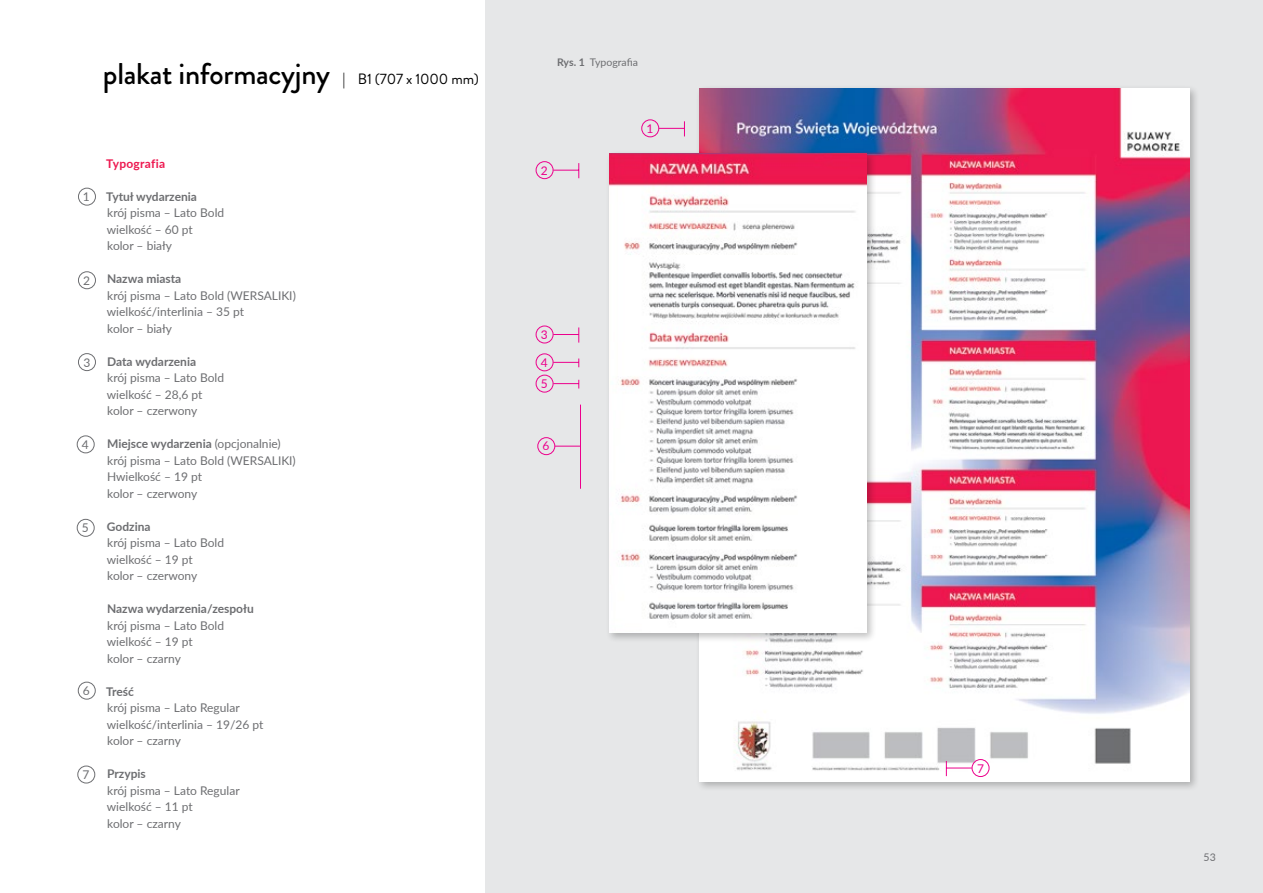
<style>
.page{position:relative;width:1263px;height:893px;background:#fff}
.page>*{position:absolute;margin:0;border:0;box-sizing:border-box;transform-origin:0 0}
.t1{font:500 30px "Brandon Grotesque";letter-spacing:-.01em;color:#000}
.t2{font:12px/16.5px "Lato";color:#6d6e71}
.t3{font:700 12px "Lato";color:#6d6e71}
.t4{font:700 12px "Lato";letter-spacing:.025em;color:#ed174f}
.t5{font:12px/21.3px "Lato";color:#ec008c}
.t6{font:10.5px "Lato";color:#6d6e71}
.s1{font-weight:400;font-size:15px}
.s2{font-weight:700}
</style>
<div class="page">
<div style="left:485px;top:0;width:778px;height:893px;background:#e6e7e8"></div>
<div style="left:78px;top:188px;width:18px;height:17px;border:1px solid #6d6e71;border-radius:50%"></div>
<div style="left:78px;top:272px;width:18px;height:17px;border:1px solid #6d6e71;border-radius:50%"></div>
<div style="left:78px;top:353px;width:18px;height:18px;border:1px solid #6d6e71;border-radius:50%"></div>
<div style="left:77px;top:519px;width:17px;height:17px;border:1px solid #6d6e71;border-radius:50%"></div>
<div style="left:78px;top:682px;width:17px;height:17px;border:1px solid #6d6e71;border-radius:50%"></div>
<div style="left:78px;top:766px;width:17px;height:17px;border:1px solid #6d6e71;border-radius:50%"></div>
<div style="left:77px;top:436px;width:17px;height:17px;border:1px solid #6d6e71;border-radius:50%"></div>
<div style="left:696px;top:84px;width:503px;height:707px;background:#000;opacity:.25"></div>
<img style="left:699px;top:88px;width:490px;height:693px">
<div style="left:605px;top:149px;width:271px;height:494px;background:#000;opacity:.25"></div>
<img style="left:609px;top:153px;width:257px;height:480px">
<svg style="left:659px;top:121px;width:26px;height:15px"></svg>
<svg style="left:553px;top:327px;width:26px;height:16px"></svg>
<svg style="left:553px;top:163px;width:26px;height:15px"></svg>
<svg style="left:946px;top:761px;width:26px;height:15px"></svg>
<svg style="left:553px;top:358px;width:26px;height:9px"></svg>
<svg style="left:553px;top:380px;width:26px;height:8px"></svg>
<svg style="left:555px;top:446px;width:25px;height:1px"></svg>
<hr style="left:580px;top:405px;width:1px;height:84px;background:#ec008c">
<div style="left:641px;top:120px;width:18px;height:17px;border:1px solid #ec008c;border-radius:50%"></div>
<div style="left:536px;top:326px;width:17px;height:17px;border:1px solid #ec008c;border-radius:50%"></div>
<div style="left:536px;top:161px;width:17px;height:18px;border:1px solid #ec008c;border-radius:50%"></div>
<div style="left:972px;top:759px;width:17px;height:18px;border:1px solid #ec008c;border-radius:50%"></div>
<div style="left:536px;top:354px;width:17px;height:17px;border:1px solid #ec008c;border-radius:50%"></div>
<div style="left:536px;top:375px;width:17px;height:17px;border:1px solid #ec008c;border-radius:50%"></div>
<div style="left:538px;top:437px;width:17px;height:18px;border:1px solid #ec008c;border-radius:50%"></div>
<p class="t2" style="left:83px;top:188px;width:8px">1</p>
<p class="t2" style="left:83px;top:272px;width:8px">2</p>
<p class="t2" style="left:83px;top:354px;width:8px">3</p>
<p class="t2" style="left:82px;top:436px;width:8px">4</p>
<p class="t2" style="left:82px;top:519px;width:8px">5</p>
<p class="t2" style="left:83px;top:682px;width:8px">6</p>
<p class="t2" style="left:83px;top:766px;width:8px">7</p>
<h1 class="t1" style="left:103px;top:53px;width:377px">plakat informacyjny <span class="s1">| B1 (707 x 1000 mm)</span></h1>
<p class="t6" style="left:557px;top:55px;width:82px"><span class="s2">Rys. 1</span> Typografia</p>
<p class="t4" style="left:106px;top:154px;width:61px">Typografia</p>
<p class="t3" style="left:106px;top:187px;width:92px">Tytuł wydarzenia</p>
<p class="t2" style="left:107px;top:204px;width:119px">krój pisma – Lato Bold wielkość – 60 pt<br>kolor – biały</p>
<p class="t3" style="left:107px;top:270px;width:76px">Nazwa miasta</p>
<p class="t2" style="left:107px;top:286px;width:190px">krój pisma – Lato Bold (WERSALIKI) wielkość/interlinia – 35 pt<br>kolor – biały</p>
<p class="t3" style="left:107px;top:352px;width:91px">Data wydarzenia</p>
<p class="t2" style="left:107px;top:369px;width:119px">krój pisma – Lato Bold wielkość – 28,6 pt kolor – czerwony</p>
<p class="t2" style="left:107px;top:435px;width:190px"><span class="s2">Miejsce wydarzenia</span> (opcjonalnie) krój pisma – Lato Bold (WERSALIKI)<br>Hwielkość – 19 pt<br>kolor – czerwony</p>
<p class="t3" style="left:107px;top:517px;width:45px">Godzina</p>
<p class="t2" style="left:107px;top:534px;width:119px">krój pisma – Lato Bold wielkość – 19 pt<br>kolor – czerwony</p>
<p class="t3" style="left:107px;top:600px;width:148px">Nazwa wydarzenia/zespołu</p>
<p class="t2" style="left:107px;top:616px;width:119px">krój pisma – Lato Bold wielkość – 19 pt<br>kolor – czarny</p>
<p class="t3" style="left:106px;top:682px;width:29px">Treść</p>
<p class="t2" style="left:107px;top:699px;width:158px">krój pisma – Lato Regular wielkość/interlinia – 19/26 pt kolor – czarny</p>
<p class="t3" style="left:107px;top:765px;width:40px">Przypis</p>
<p class="t2" style="left:107px;top:781px;width:134px">krój pisma – Lato Regular wielkość – 11 pt<br>kolor – czarny</p>
<p class="t5" style="left:541px;top:159px;width:8px">2</p>
<p class="t5" style="left:541px;top:324px;width:8px">3</p>
<p class="t5" style="left:541px;top:351px;width:8px">4<br>5</p>
<p class="t5" style="left:543px;top:435px;width:8px">6</p>
<p class="t5" style="left:646px;top:117px;width:8px">1</p>
<p class="t5" style="left:977px;top:757px;width:8px">7</p>
<p class="t6" style="left:1203px;top:849px;width:14px">53</p>
</div>
